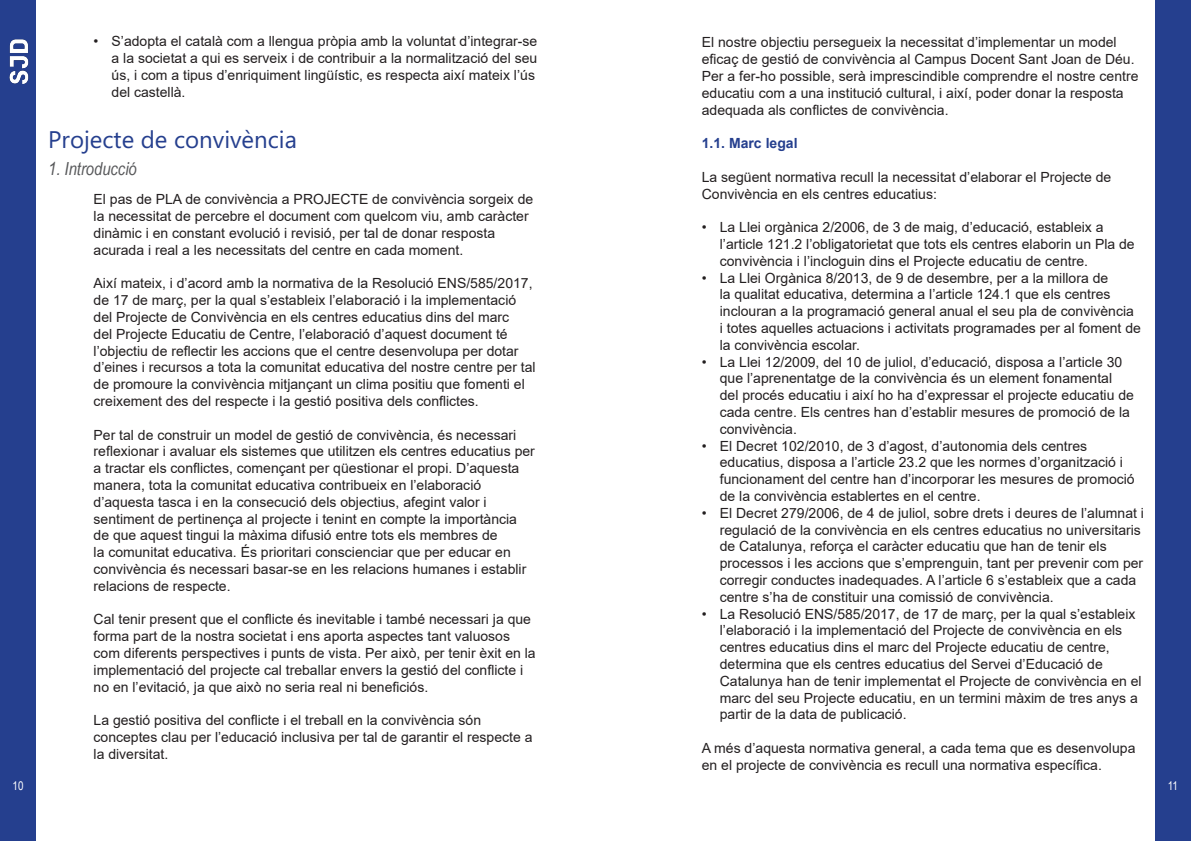
<style>
.page{position:relative;width:1191px;height:842px;background:#fff}
.page>*{position:absolute;margin:0;border:0;box-sizing:border-box;transform-origin:0 0}
.Título_Principal{font:24px "Microsoft Phags Pa";color:#253f8e}
.Subtitul{font:italic 18px "Arial Narrow";color:#57585a}
.Cuerpo_Texto{font:14px/16.8px "Arial";color:#231f20}
.Cuerpo_Texto-2{font:700 14px "Arial";color:#253f8e}
.t1{font:12px "Arial Narrow";color:#fff}
</style>
<div class="page">
<div style="left:1155px;top:0;width:35px;height:841px;background:#253f8e"></div>
<div style="left:0;top:0;width:36px;height:841px;background:#253f8e"></div>
<img style="left:10px;top:39px;width:19px;height:44px">
<p class="Cuerpo_Texto" style="left:112px;top:33px;width:427px;text-indent:-18px">• S’adopta el català com a llengua pròpia amb la voluntat d’integrar-se a la societat a qui es serveix i de contribuir a la normalització del seu ús, i com a tipus d’enriquiment lingüístic, es respecta així mateix l’ús del castellà.</p>
<p class="Título_Principal" style="left:48px;top:123px;width:250px">Projecte de convivència</p>
<p class="Subtitul" style="left:48px;top:156px;width:90px">1. Introducció</p>
<p class="Cuerpo_Texto" style="left:94px;top:191px;width:441px">El pas de PLA de convivència a PROJECTE de convivència sorgeix de la necessitat de percebre el document com quelcom viu, amb caràcter dinàmic i en constant evolució i revisió, per tal de donar resposta acurada i real a les necessitats del centre en cada moment.</p>
<p class="Cuerpo_Texto" style="left:94px;top:275px;width:443px">Així mateix, i d’acord amb la normativa de la Resolució ENS/585/2017, de 17 de març, per la qual s’estableix l’elaboració i la implementació del Projecte de Convivència en els centres educatius dins del marc<br>del Projecte Educatiu de Centre, l’elaboració d’aquest document té l’objectiu de reflectir les accions que el centre desenvolupa per dotar d’eines i recursos a tota la comunitat educativa del nostre centre per tal de promoure la convivència mitjançant un clima positiu que fomenti el creixement des del respecte i la gestió positiva dels conflictes.</p>
<p class="Cuerpo_Texto" style="left:94px;top:426px;width:443px">Per tal de construir un model de gestió de convivència, és necessari reflexionar i avaluar els sistemes que utilitzen els centres educatius per a tractar els conflictes, començant per qüestionar el propi. D’aquesta manera, tota la comunitat educativa contribueix en l’elaboració d’aquesta tasca i en la consecució dels objectius, afegint valor i sentiment de pertinença al projecte i tenint en compte la importància de que aquest tingui la màxima difusió entre tots els membres de<br>la comunitat educativa. És prioritari conscienciar que per educar en convivència és necessari basar-se en les relacions humanes i establir relacions de respecte.</p>
<p class="Cuerpo_Texto" style="left:94px;top:611px;width:443px">Cal tenir present que el conflicte és inevitable i també necessari ja que forma part de la nostra societat i ens aporta aspectes tant valuosos com diferents perspectives i punts de vista. Per això, per tenir èxit en la implementació del projecte cal treballar envers la gestió del conflicte i no en l’evitació, ja que això no seria real ni beneficiós.</p>
<p class="Cuerpo_Texto" style="left:94px;top:712px;width:440px">La gestió positiva del conflicte i el treball en la convivència són conceptes clau per l’educació inclusiva per tal de garantir el respecte a la diversitat.</p>
<p class="Cuerpo_Texto" style="left:702px;top:34px;width:438px">El nostre objectiu persegueix la necessitat d’implementar un model eficaç de gestió de convivència al Campus Docent Sant Joan de Déu.<br>Per a fer-ho possible, serà imprescindible comprendre el nostre centre educatiu com a una institució cultural, i així, poder donar la resposta adequada als conflictes de convivència.</p>
<p class="Cuerpo_Texto-2" style="left:702px;top:133px;width:97px">1.1. Marc legal</p>
<p class="Cuerpo_Texto" style="left:702px;top:168px;width:411px">La següent normativa recull la necessitat d’elaborar el Projecte de<br>Convivència en els centres educatius:</p>
<p class="Cuerpo_Texto" style="left:720px;top:219px;width:416px;text-indent:-18px">• La Llei orgànica 2/2006, de 3 de maig, d’educació, estableix a l’article 121.2 l’obligatorietat que tots els centres elaborin un Pla de convivència i l’incloguin dins el Projecte educatiu de centre.</p>
<p class="Cuerpo_Texto" style="left:720px;top:269px;width:422px;text-indent:-18px">• La Llei Orgànica 8/2013, de 9 de desembre, per a la millora de<br>la qualitat educativa, determina a l’article 124.1 que els centres inclouran a la programació general anual el seu pla de convivència<br>i totes aquelles actuacions i activitats programades per al foment de la convivència escolar.</p>
<p class="Cuerpo_Texto" style="left:720px;top:353px;width:415px;text-indent:-18px">• La Llei 12/2009, del 10 de juliol, d’educació, disposa a l’article 30 que l’aprenentatge de la convivència és un element fonamental del procés educatiu i així ho ha d’expressar el projecte educatiu de cada centre. Els centres han d’establir mesures de promoció de la convivència.</p>
<p class="Cuerpo_Texto" style="left:720px;top:437px;width:416px;text-indent:-18px">• El Decret 102/2010, de 3 d’agost, d’autonomia dels centres educatius, disposa a l’article 23.2 que les normes d’organització i funcionament del centre han d’incorporar les mesures de promoció de la convivència establertes en el centre.</p>
<p class="Cuerpo_Texto" style="left:720px;top:504px;width:426px;text-indent:-18px">• El Decret 279/2006, de 4 de juliol, sobre drets i deures de l’alumnat i regulació de la convivència en els centres educatius no universitaris de Catalunya, reforça el caràcter educatiu que han de tenir els processos i les accions que s’emprenguin, tant per prevenir com per corregir conductes inadequades. A l’article 6 s’estableix que a cada centre s’ha de constituir una comissió de convivència.</p>
<p class="Cuerpo_Texto" style="left:720px;top:605px;width:423px;text-indent:-18px">• La Resolució ENS/585/2017, de 17 de març, per la qual s’estableix l’elaboració i la implementació del Projecte de convivència en els centres educatius dins el marc del Projecte educatiu de centre, determina que els centres educatius del Servei d’Educació de Catalunya han de tenir implementat el Projecte de convivència en el marc del seu Projecte educatiu, en un termini màxim de tres anys a partir de la data de publicació.</p>
<p class="Cuerpo_Texto" style="left:702px;top:740px;width:435px">A més d’aquesta normativa general, a cada tema que es desenvolupa en el projecte de convivència es recull una normativa específica.</p>
<p class="t1" style="left:13px;top:777px;width:12px">10</p>
<p class="t1" style="left:1167px;top:777px;width:12px">11</p>
</div>
